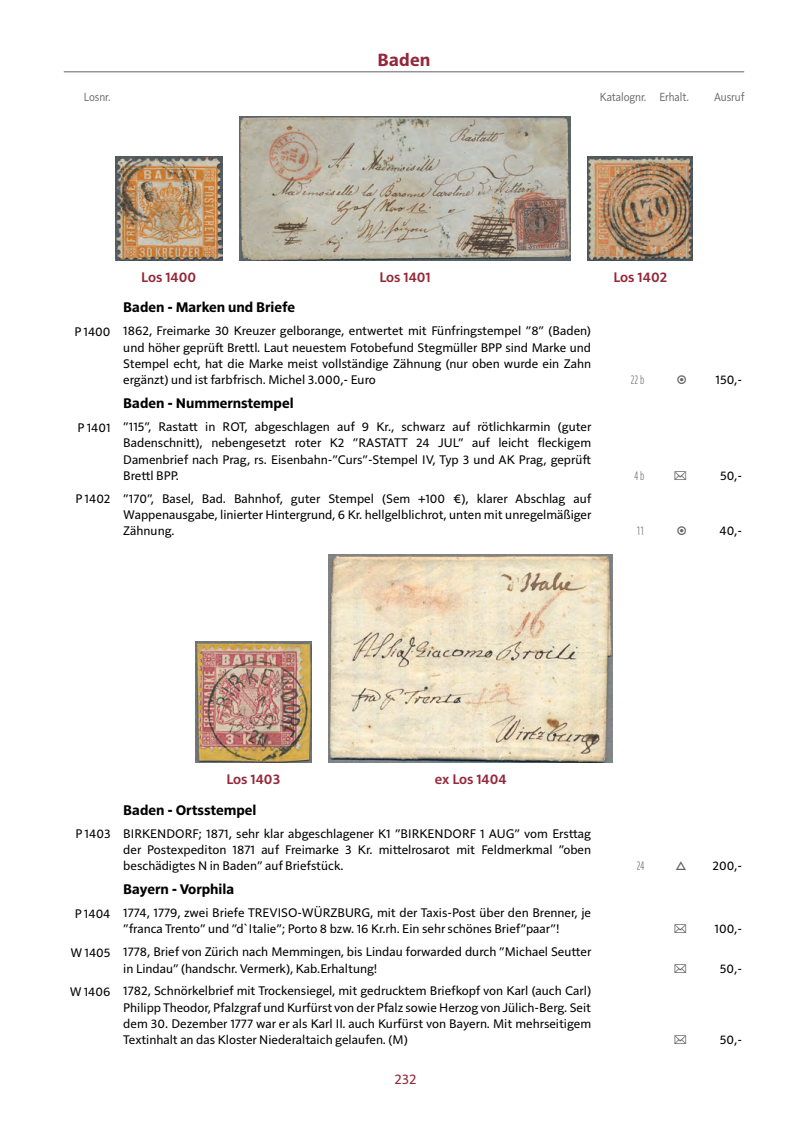
<style>
.page{position:relative;width:808px;height:1127px;background:#fff}
.page>*{position:absolute;margin:0;border:0;box-sizing:border-box;transform-origin:0 0}
.t1{font:700 18px "Solitaire MVB Pro";letter-spacing:.015em;color:#942738}
.t2{font:700 14.25px "Solitaire MVB Pro";color:#000}
.t3{font:600 14.25px "Solitaire MVB Pro";color:#942738}
.t4{font:14.25px "Solitaire MVB Pro";color:#942738}
.t5{font:12.75px/16.2px "Solitaire MVB Pro";color:#000;text-align:justify}
.t6{font:12px "Solitaire MVB Pro";letter-spacing:-.005em;color:#646363;scale:.9 1}
.t7{font:700 12px "Parisine Std Comp Clair";color:#646363}
</style>
<div class="page">
<hr style="left:64px;top:71px;width:680px;height:1px;background:#646363">
<img style="left:239px;top:116px;width:332px;height:145px">
<img style="left:115px;top:156px;width:107px;height:105px">
<img style="left:588px;top:157px;width:105px;height:104px">
<img style="left:329px;top:554px;width:284px;height:209px">
<img style="left:195px;top:641px;width:117px;height:122px">
<h1 class="t1" style="left:377px;top:48px;width:55px">Baden</h1>
<p class="t6" style="left:84px;top:88px;width:31px">Losnr.</p>
<p class="t6" style="left:600px;top:88px;width:100px">Katalognr. Erhalt.</p>
<p class="t6" style="left:714px;top:88px;width:35px">Ausruf</p>
<p class="t3" style="left:141px;top:267px;width:56px">Los 1400</p>
<p class="t3" style="left:379px;top:267px;width:53px">Los 1401</p>
<p class="t3" style="left:613px;top:267px;width:55px">Los 1402</p>
<p class="t2" style="left:123px;top:298px;width:173px">Baden - Marken und Briefe</p>
<p class="t5" style="left:123px;top:322px;width:469px;text-indent:-49px">P 1400 1862, Freimarke 30 Kreuzer gelborange, entwertet mit Fünfringstempel ”8” (Baden) und höher geprüft Brettl. Laut neuestem Fotobefund Stegmüller BPP sind Marke und Stempel echt, hat die Marke meist vollständige Zähnung (nur oben wurde ein Zahn ergänzt) und ist farbfrisch. Michel 3.000,- Euro</p>
<p class="t2" style="left:123px;top:393px;width:172px">Baden - Nummernstempel</p>
<p class="t5" style="left:123px;top:418px;width:469px;text-indent:-46px">P 1401 ”115”, Rastatt in ROT, abgeschlagen auf 9 Kr., schwarz auf rötlichkarmin (guter Badenschnitt), nebengesetzt roter K2 ”RASTATT 24 JUL” auf leicht fleckigem Damenbrief nach Prag, rs. Eisenbahn-”Curs”-Stempel IV, Typ 3 und AK Prag, geprüft Brettl BPP.</p>
<p class="t5" style="left:123px;top:489px;width:470px;text-indent:-48px">P 1402 ”170”, Basel, Bad. Bahnhof, guter Stempel (Sem +100 €), klarer Abschlag auf Wappenausgabe, linierter Hintergrund, 6 Kr. hellgelblichrot, unten mit unregelmäßiger Zähnung.</p>
<p class="t7" style="left:631px;top:373px;width:15px">22 b</p>
<p class="t5" style="left:715px;top:371px;width:28px">150,-</p>
<p class="t7" style="left:634px;top:469px;width:11px">4 b</p>
<p class="t5" style="left:720px;top:466px;width:24px">50,-</p>
<p class="t7" style="left:637px;top:524px;width:9px">11</p>
<p class="t5" style="left:719px;top:522px;width:24px">40,-</p>
<p class="t3" style="left:226px;top:769px;width:55px">Los 1403</p>
<p class="t3" style="left:435px;top:769px;width:73px">ex Los 1404</p>
<p class="t2" style="left:123px;top:800px;width:135px">Baden - Ortsstempel</p>
<p class="t5" style="left:123px;top:824px;width:469px;text-indent:-48px">P 1403 BIRKENDORF; 1871, sehr klar abgeschlagener K1 ”BIRKENDORF 1 AUG” vom Ersttag der Postexpediton 1871 auf Freimarke 3 Kr. mittelrosarot mit Feldmerkmal ”oben beschädigtes N in Baden” auf Briefstück.</p>
<p class="t2" style="left:123px;top:879px;width:112px">Bayern - Vorphila</p>
<p class="t5" style="left:123px;top:904px;width:469px;text-indent:-49px">P 1404 1774, 1779, zwei Briefe TREVISO-WÜRZBURG, mit der Taxis-Post über den Brenner, je ”franca Trento” und ”d`Italie”; Porto 8 bzw. 16 Kr.rh. Ein sehr schönes Brief”paar”!</p>
<p class="t5" style="left:123px;top:943px;width:469px;text-indent:-53px">W 1405 1778, Brief von Zürich nach Memmingen, bis Lindau forwarded durch ”Michael Seutter in Lindau” (handschr. Vermerk), Kab.Erhaltung!</p>
<p class="t5" style="left:123px;top:982px;width:469px;text-indent:-54px">W 1406 1782, Schnörkelbrief mit Trockensiegel, mit gedrucktem Briefkopf von Karl (auch Carl)<br>Philipp Theodor, Pfalzgraf und Kurfürst von der Pfalz sowie Herzog von Jülich-Berg. Seit dem 30. Dezember 1777 war er als Karl II. auch Kurfürst von Bayern. Mit mehrseitigem Textinhalt an das Kloster Niederaltaich gelaufen. (M)</p>
<p class="t4" style="left:394px;top:1069px;width:23px">232</p>
<p class="t7" style="left:637px;top:859px;width:9px">24</p>
<p class="t5" style="left:712px;top:857px;width:31px">200,-</p>
<p class="t5" style="left:714px;top:920px;width:29px">100,-</p>
<p class="t5" style="left:720px;top:959px;width:24px">50,-</p>
<p class="t5" style="left:720px;top:1031px;width:24px">50,-</p>
</div>
